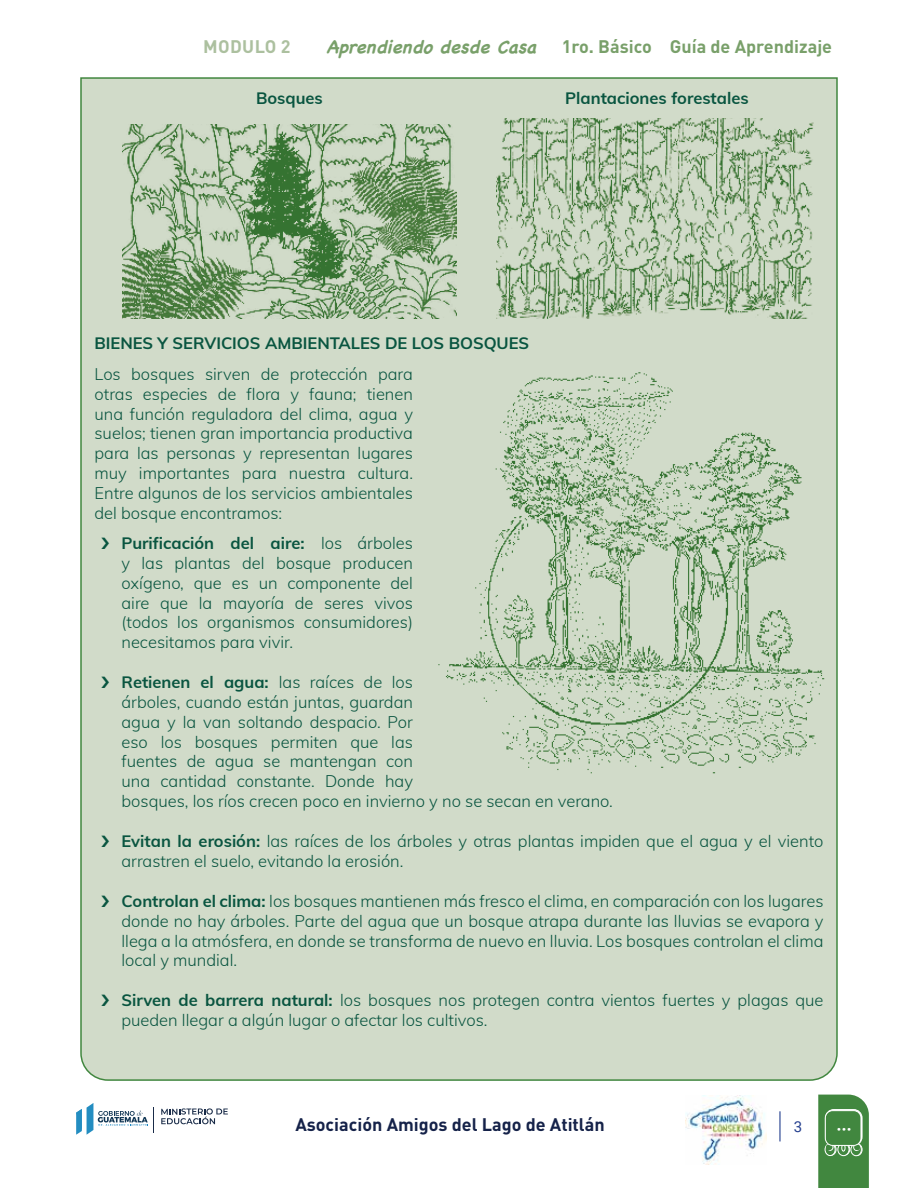
<style>
.page{position:relative;width:918px;height:1188px;background:#fff}
.page>*{position:absolute;margin:0;border:0;box-sizing:border-box;transform-origin:0 0}
.t1{font:700 18px "DIN Pro";color:#79a06a}
.t2{font:700 18px "DIN Pro";color:#152249}
.t3{font:700 18px "DIN Pro";letter-spacing:.02em;color:#acc09f}
.t4{font:18px "Ajilab'al Cholsamaj";color:#fff}
.t5{font:300 16.5px/19.8px "Muli";color:#095540;text-align:justify}
.t6{font:700 16.5px "Muli";color:#095540}
.t7{font:15px "Roboto";color:#25408f}
.s1{font-family:"Chalkboard";font-style:italic}
.s2{font-weight:700}
</style>
<div class="page">
<svg style="left:818px;top:1095px;width:51px;height:93px;background:#529251"></svg>
<div style="left:825px;top:1111px;width:36px;height:34px;background:#41873f;border-radius:7px"></div>
<div style="left:825px;top:1110px;width:36px;height:36px;border:1px solid #fff;border-radius:7px"></div>
<hr style="left:779px;top:1111px;width:2px;height:30px;background:#25408f">
<img style="left:685px;top:1096px;width:82px;height:68px">
<svg style="left:161px;top:1108px;width:67px;height:16px"></svg>
<svg style="left:76px;top:1103px;width:78px;height:32px"></svg>
<div style="left:80px;top:77px;width:758px;height:1004px;background:#d1dbc9"></div>
<img style="left:123px;top:125px;width:333px;height:194px">
<img style="left:497px;top:118px;width:320px;height:201px">
<img style="left:433px;top:370px;width:401px;height:412px">
<svg style="left:102px;top:538px;width:7px;height:11px"></svg>
<svg style="left:102px;top:677px;width:7px;height:11px"></svg>
<svg style="left:102px;top:835px;width:7px;height:12px"></svg>
<svg style="left:102px;top:895px;width:7px;height:12px"></svg>
<svg style="left:102px;top:995px;width:7px;height:11px"></svg>
<p class="t3" style="left:203px;top:32px;width:89px">MODULO 2</p>
<p class="t1" style="left:326px;top:32px;width:507px"><span class="s1">AprendiendodesdeCasa</span> 1ro. Básico Guía de Aprendizaje</p>
<p class="t6" style="left:256px;top:86px;width:68px">Bosques</p>
<p class="t6" style="left:565px;top:86px;width:185px">Plantaciones forestales</p>
<p class="t6" style="left:94px;top:331px;width:436px">BIENES Y SERVICIOS AMBIENTALES DE LOS BOSQUES</p>
<p class="t5" style="left:94px;top:363px;width:320px">Los bosques sirven de protección para otras especies de flora y fauna; tienen una función reguladora del clima, agua y suelos; tienen gran importancia productiva para las personas y representan lugares muy importantes para nuestra cultura.<br>Entre algunos de los servicios ambientales del bosque encontramos:</p>
<p class="t5" style="left:121px;top:533px;width:293px"><span class="s2">Purificación del aire:</span> los árboles y las plantas del bosque producen oxígeno, que es un componente del aire que la mayoría de seres vivos (todos los organismos consumidores) necesitamos para vivir.</p>
<p class="t5" style="left:121px;top:672px;width:493px;text-align:left"><span class="s2">Retienen el agua:</span> las raíces de los<br>árboles, cuando están juntas, guardan<br>agua y la van soltando despacio. Por<br>eso los bosques permiten que las<br>fuentes de agua se mantengan con<br>una cantidad constante. Donde hay<br>bosques, los ríos crecen poco en invierno y no se secan en verano.</p>
<p class="t5" style="left:121px;top:830px;width:704px"><span class="s2">Evitan la erosión:</span> las raíces de los árboles y otras plantas impiden que el agua y el viento arrastren el suelo, evitando la erosión.</p>
<p class="t5" style="left:121px;top:890px;width:703px"><span class="s2">Controlan el clima:</span> los bosques mantienen más fresco el clima, en comparación con los lugares donde no hay árboles. Parte del agua que un bosque atrapa durante las lluvias se evapora y llega a la atmósfera, en donde se transforma de nuevo en lluvia. Los bosques controlan el clima local y mundial.</p>
<p class="t5" style="left:121px;top:990px;width:704px"><span class="s2">Sirven de barrera natural:</span> los bosques nos protegen contra vientos fuertes y plagas que pueden llegar a algún lugar o afectar los cultivos.</p>
<p class="t2" style="left:295px;top:1109px;width:311px">Asociación Amigos del Lago de Atitlán</p>
<p class="t7" style="left:794px;top:1116px;width:10px">3</p>
<p class="t4" style="left:854px;top:1127px;width:6px;rotate:90deg">e</p>
</div>
